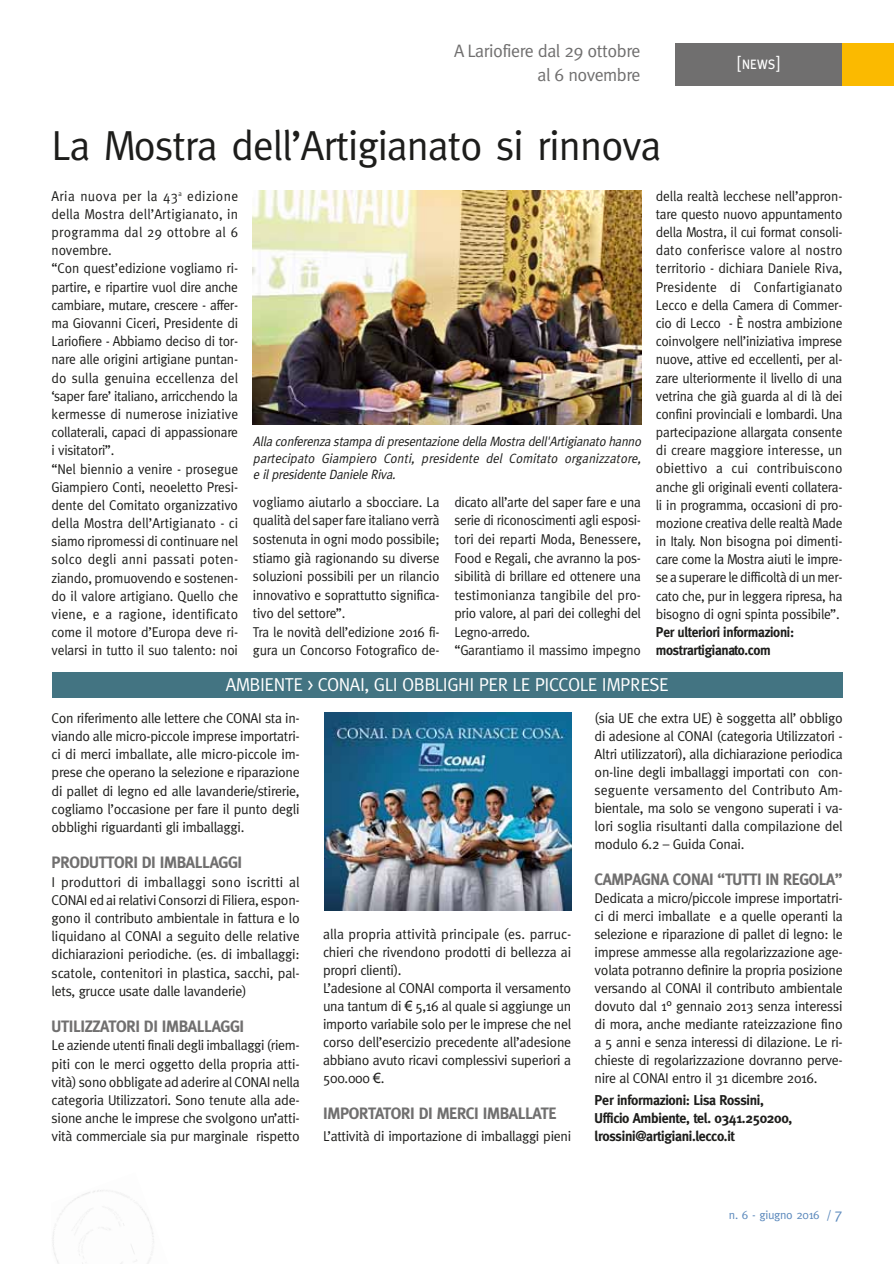
<style>
.page{position:relative;width:894px;height:1264px;background:#fff}
.page>*{position:absolute;margin:0;border:0;box-sizing:border-box;transform-origin:0 0}
.t1{font:42px "Meta";letter-spacing:-.02em;color:#1d1d1b}
.t2{font:18.75px "Meta";letter-spacing:-.02em;color:#fff}
.t3{font:18px/24px "Meta";letter-spacing:-.025em;color:#706f6f;text-align:right}
.t4{font:18px "Meta Caps";color:#fff}
.t5{font:700 16.5px "Meta";letter-spacing:-.02em;color:#706f6f}
.t6{font:700 16.5px "Meta";letter-spacing:-.02em;color:#706f6f;scale:.96 1}
.t7{font:14.25px/18.1px "Meta";letter-spacing:-.015em;color:#1d1d1b;scale:.95 1}
.t8{font:14.25px/18px "Meta";letter-spacing:-.015em;color:#1d1d1b;text-align:justify}
.t9{font:700 14.25px/18px "Meta";letter-spacing:-.02em;color:#1d1d1b}
.t10{font:700 14.25px/18.1px "Meta";letter-spacing:-.02em;color:#1d1d1b;scale:.95 1}
.t11{font:italic 13.5px/16.5px "Meta";color:#1d1d1b;text-align:justify;scale:.94 1}
.t12{font:12px "Meta";letter-spacing:-.025em;color:#5a88bc}
.s1{font-family:"Arial"}
.s2{font-size:15px}
</style>
<div class="page">
<div style="left:675px;top:43px;width:167px;height:43px;background:#706f6f"></div>
<div style="left:842px;top:43px;width:52px;height:43px;background:#fbba00"></div>
<img style="left:253px;top:190px;width:388px;height:234px">
<div style="left:52px;top:672px;width:791px;height:25px;background:#437482"></div>
<img style="left:324px;top:713px;width:247px;height:197px">
<p class="t3" style="left:454px;top:40px;width:188px">A Lariofiere dal 29 ottobre al 6 novembre</p>
<h1 class="t1" style="left:52px;top:129px;width:611px">La Mostra dell’Artigianato si rinnova</h1>
<p class="t4" style="left:737px;top:52px;width:44px">[news]</p>
<p class="t7" style="left:656px;top:188px;width:198px;text-align:justify">della realtà lecchese nell’appron&shy;tare questo nuovo appuntamento della Mostra, il cui format consoli&shy;dato conferisce valore al nostro territorio - dichiara Daniele Riva, Presidente di Confartigianato Lecco e della Camera di Commer&shy;cio di Lecco - È nostra ambizione coinvolgere nell’iniziativa imprese nuove, attive ed eccellenti, per al&shy;zare ulteriormente il livello di una vetrina che già guarda al di là dei confini provinciali e lombardi. Una partecipazione allargata consente di creare maggiore interesse, un obiettivo a cui contribuiscono anche gli originali eventi collatera&shy;li in programma, occasioni di pro&shy;mozione creativa delle realtà Made in Italy. Non bisogna poi dimenti&shy;care come la Mostra aiuti le impre&shy;se a superare le difficoltà di un mer&shy;cato che, pur in leggera ripresa, ha bisogno di ogni spinta possibile”.</p>
<p class="t10" style="left:656px;top:624px;width:147px">Per ulteriori informazioni: mostrartigianato.com</p>
<h2 class="t2" style="left:226px;top:677px;width:445px">AMBIENTE &gt; CONAI, GLI OBBLIGHI PER LE PICCOLE IMPRESE</h2>
<p class="t8" style="left:52px;top:710px;width:250px">Con riferimento alle lettere che CONAI sta in&shy;viando alle micro-piccole imprese importatri&shy;ci di merci imballate, alle micro-piccole im&shy;prese che operano la selezione e riparazione di pallet di legno ed alle lavanderie/stirerie, cogliamo l’occasione per fare il punto degli obblighi riguardanti gli imballaggi.</p>
<p class="t5" style="left:52px;top:856px;width:192px">PRODUTTORI DI IMBALLAGGI</p>
<p class="t8" style="left:52px;top:874px;width:250px">I produttori di imballaggi sono iscritti al CONAI ed ai relativi Consorzi di Filiera, espon&shy;gono il contributo ambientale in fattura e lo liquidano al CONAI a seguito delle relative dichiarazioni periodiche. (es. di imballaggi: scatole, contenitori in plastica, sacchi, pal&shy;lets, grucce usate dalle lavanderie)</p>
<p class="t5" style="left:52px;top:1020px;width:194px">UTILIZZATORI DI IMBALLAGGI</p>
<p class="t8" style="left:52px;top:1037px;width:250px">Le aziende utenti finali degli imballaggi (riem&shy;piti con le merci oggetto della propria atti&shy;vità) sono obbligate ad aderire al CONAI nella categoria Utilizzatori. Sono tenute alla ade&shy;sione anche le imprese che svolgono un’atti&shy;vità commerciale sia pur marginale rispetto</p>
<p class="t7" style="left:52px;top:188px;width:198px">Aria nuova per la 43<sup>a</sup> edizione della Mostra dell’Artigianato, in programma dal 29 ottobre al 6 novembre.<br>“Con quest’edizione vogliamo ri&shy;partire, e ripartire vuol dire anche cambiare, mutare, crescere - affer&shy;ma Giovanni Ciceri, Presidente di<br>Lariofiere - Abbiamo deciso di tor&shy;nare alle origini artigiane puntan&shy;do sulla genuina eccellenza del ‘saper fare’ italiano, arricchendo la kermesse di numerose iniziative collaterali, capaci di appassionare i visitatori”.<br>“Nel biennio a venire - prosegue<br>Giampiero Conti, neoeletto Presi&shy;dente del Comitato organizzativo della Mostra dell’Artigianato - ci siamo ripromessi di continuare nel solco degli anni passati poten&shy;ziando, promuovendo e sostenen&shy;do il valore artigiano. Quello che viene, e a ragione, identificato come il motore d’Europa deve ri&shy;velarsi in tutto il suo talento: noi</p>
<p class="t11" style="left:253px;top:434px;width:417px">Alla conferenza stampa dipresentazione della Mostra dell'Artigianato hanno partecipato Giampiero Conti, presidente del Comitato organizzatore, e ilpresidente Daniele Riva.</p>
<p class="t7" style="left:253px;top:494px;width:198px;line-height:18.6px">vogliamo aiutarlo a sbocciare. La qualità del saper fare italiano verrà sostenuta in ogni modo possibile; stiamo già ragionando su diverse soluzioni possibili per un rilancio innovativo e soprattutto significa&shy;tivo del settore”.<br>Tra le novità dell’edizione 2016 fi&shy;gura un Concorso Fotografico de-</p>
<p class="t7" style="left:454px;top:494px;width:198px;line-height:18.6px">dicato all’arte del saper fare e una serie di riconoscimenti agli esposi&shy;tori dei reparti Moda, Benessere,<br>Food e Regali, che avranno la pos&shy;sibilità di brillare ed ottenere una testimonianza tangibile del pro&shy;prio valore, al pari dei colleghi del<br>Legno-arredo.<br>“Garantiamo il massimo impegno</p>
<p class="t8" style="left:595px;top:710px;width:250px">(sia UE che extra UE) è soggetta all’ obbligo di adesione al CONAI (categoria Utilizzatori - Altri utilizzatori), alla dichiarazione periodica on-line degli imballaggi importati con con&shy;seguente versamento del Contributo Am&shy;bientale, ma solo se vengono superati i va&shy;lori soglia risultanti dalla compilazione del modulo 6.2 – Guida Conai.</p>
<p class="t6" style="left:595px;top:873px;width:260px">CAMPAGNA CONAI “TUTTI IN REGOLA”</p>
<p class="t8" style="left:595px;top:890px;width:250px">Dedicata a micro/piccole imprese importatri&shy;ci di merci imballate e a quelle operanti la selezione e riparazione di pallet di legno: le imprese ammesse alla regolarizzazione age&shy;volata potranno definire la propria posizione versando al CONAI il contributo ambientale dovuto dal 1° gennaio 2013 senza interessi di mora, anche mediante rateizzazione fino a 5 anni e senza interessi di dilazione. Le ri&shy;chieste di regolarizzazione dovranno perve&shy;nire al CONAI entro il 31 dicembre 2016.</p>
<p class="t9" style="left:595px;top:1092px;width:199px">Per informazioni: Lisa Rossini,<br>Ufficio Ambiente, tel. 0341.250200, lrossini@artigiani.lecco.it</p>
<p class="t8" style="left:323px;top:926px;width:250px;text-align:left">alla propria attività principale (es. parruc&shy;chieri che rivendono prodotti di bellezza ai propri clienti).<br>L’adesione al CONAI comporta il versamento una tantum di <span class="s1">€</span> 5,16 al quale si aggiunge un importo variabile solo per le imprese che nel corso dell’esercizio precedente all’adesione abbiano avuto ricavi complessivi superiori a 500.000 <span class="s1">€</span>.</p>
<p class="t5" style="left:323px;top:1107px;width:235px">IMPORTATORI DI MERCI IMBALLATE</p>
<p class="t8" style="left:323px;top:1128px;width:250px">L’attività di importazione di imballaggi pieni</p>
<p class="t12" style="left:729px;top:1210px;width:115px">n. 6 - giugno 2016 / <span class="s2">7</span></p>
</div>
